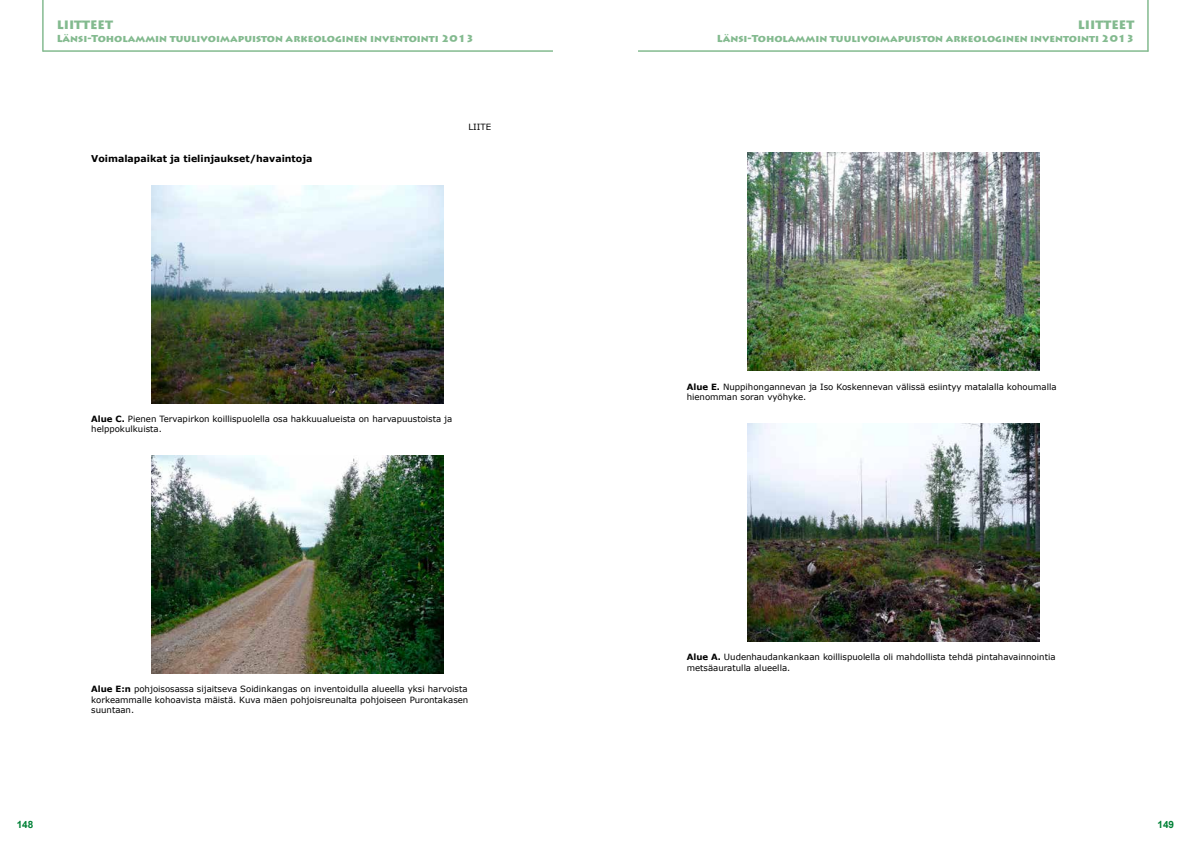
<style>
.page{position:relative;width:1191px;height:842px;background:#fff}
.page>*{position:absolute;margin:0;border:0;box-sizing:border-box;transform-origin:0 0}
.t1{font:900 12px "Lithos Pro";color:#83ba8f}
.t2{font:900 10px "Lithos Pro";color:#83ba8f}
.t3{font:700 10px "Arial";color:#008136}
.t4{font:700 9.4px "Verdana";color:#000}
.t5{font:8.6px/10.4px "Verdana";color:#000}
.s1{font-weight:700}
</style>
<div class="page">
<img style="left:152px;top:185px;width:292px;height:218px">
<img style="left:152px;top:455px;width:292px;height:218px">
<img style="left:747px;top:153px;width:292px;height:218px">
<img style="left:747px;top:423px;width:292px;height:218px">
<hr style="left:43px;top:51px;width:510px;height:1px;background:#83ba8f">
<hr style="left:638px;top:51px;width:510px;height:1px;background:#83ba8f">
<hr style="left:42px;top:0;width:1px;height:52px;background:#83ba8f">
<hr style="left:1147px;top:0;width:1px;height:52px;background:#83ba8f">
<h1 class="t1" style="left:57px;top:17px;width:58px">LIITTEET</h1>
<h1 class="t1" style="left:1078px;top:17px;width:58px">LIITTEET</h1>
<p class="t2" style="left:57px;top:32px;width:419px">Länsi-Toholammin tuulivoimapuiston arkeologinen inventointi 2013</p>
<p class="t2" style="left:717px;top:32px;width:419px">Länsi-Toholammin tuulivoimapuiston arkeologinen inventointi 2013</p>
<p class="t4" style="left:91px;top:155px;width:223px">Voimalapaikat ja tielinjaukset/havaintoja</p>
<p class="t5" style="left:468px;top:122px;width:24px">LIITE</p>
<p class="t5" style="left:91px;top:414px;width:362px"><span class="s1">Alue C.</span> Pienen Tervapirkon koillispuolella osa hakkuualueista on harvapuustoista ja helppokulkuista.</p>
<p class="t5" style="left:91px;top:684px;width:378px;text-align:justify"><span class="s1">Alue E:n</span> pohjoisosassa sijaitseva Soidinkangas on inventoidulla alueella yksi harvoista korkeammalle kohoavista mäistä. Kuva mäen pohjoisreunalta pohjoiseen Purontakasen suuntaan.</p>
<p class="t5" style="left:687px;top:382px;width:371px"><span class="s1">Alue E.</span> Nuppihongannevan ja Iso Koskennevan välissä esiintyy matalalla kohoumalla hienomman soran vyöhyke.</p>
<p class="t5" style="left:687px;top:652px;width:370px"><span class="s1">Alue A.</span> Uudenhaudankankaan koillispuolella oli mahdollista tehdä pintahavainnointia metsäauratulla alueella.</p>
<p class="t3" style="left:17px;top:818px;width:18px">148</p>
<p class="t3" style="left:1157px;top:818px;width:18px">149</p>
</div>
